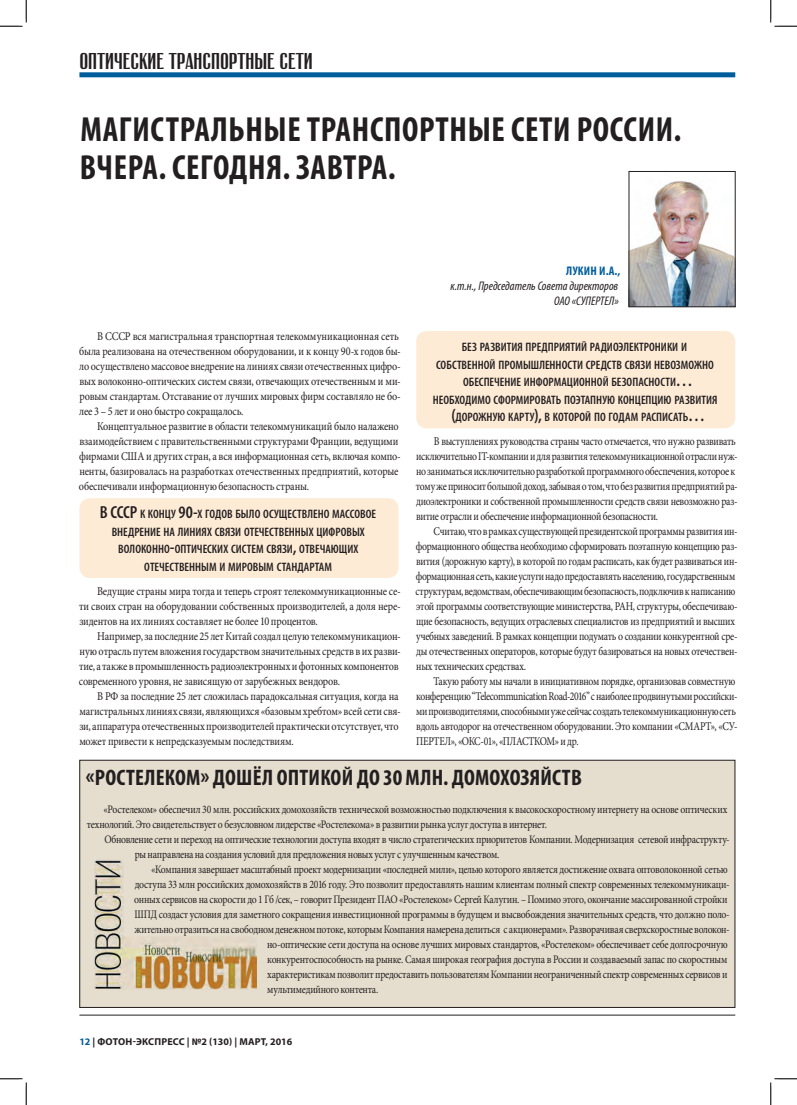
<style>
.page{position:relative;width:797px;height:1105px;background:#fff}
.page>*{position:absolute;margin:0;border:0;box-sizing:border-box;transform-origin:0 0}
.статья_название{font:700 condensed 35px/37.5px "Myriad Pro";letter-spacing:.02em;color:#231f20}
.статья_название-2{font:700 condensed 22.5px "Myriad Pro";letter-spacing:.01em;color:#231f20}
.t1{font:22.5px "Rubrica C";color:#231f20}
.автор_должность{font:italic condensed 12.5px/15px "Myriad Pro";color:#231f20;text-align:right}
.автор_должность-2{font:700 condensed 12.5px "Myriad Pro";letter-spacing:.02em;color:#005d9c}
.форточка-сети_общая{font:600 condensed 12.25px/17.5px "Myriad Pro";color:#231f20;text-align:center}
.текст_основной{font:11.88px/15px "Minion Pro";letter-spacing:-.02em;color:#231f20;scale:.82 1}
.текст_основной-2{font:11.88px/15px "Minion Pro";letter-spacing:-.02em;color:#231f20;scale:.86 1}
.текст_основной-3{font:11.5px/15px "Minion Pro";letter-spacing:-.02em;color:#231f20;scale:.85 1}
.t2{font:700 10px "Myriad Pro";letter-spacing:.015em;color:#231f20}
.s1{font-size:17.5px}
.s2{color:#005d9c}
</style>
<div class="page">
<hr style="left:79px;top:1015px;width:656px;height:1px;background:#231f20">
<div style="left:79px;top:72px;width:656px;height:5px;background:#005d9c"></div>
<div style="left:79px;top:498px;width:319px;height:80px;background:#feebd6;border-radius:11px"></div>
<div style="left:416px;top:331px;width:319px;height:97px;background:#feebd6;border-radius:11px"></div>
<img style="left:631px;top:181px;width:102px;height:124px">
<div style="left:629px;top:171px;width:106px;height:136px;border:1px solid #231f20"></div>
<div style="left:80px;top:760px;width:655px;height:247px;background:#e5dece"></div>
<div style="left:79px;top:760px;width:656px;height:248px;border:1px solid #231f20"></div>
<img style="left:94px;top:860px;width:163px;height:130px">
<svg style="left:0;top:0;width:27px;height:27px"></svg>
<svg style="left:0;top:1078px;width:27px;height:27px"></svg>
<svg style="left:770px;top:0;width:27px;height:27px"></svg>
<svg style="left:770px;top:1078px;width:27px;height:27px"></svg>
<h2 class="t1" style="left:79px;top:50px;width:235px">ОПТИЧЕСКИЕ ТРАНСПОРТНЫЕ СЕТИ</h2>
<p class="статья_название" style="left:80px;top:110px;width:603px">МАГИСТРАЛЬНЫЕ ТРАНСПОРТНЫЕ СЕТИ РОССИИ.<br>ВЧЕРА. СЕГОДНЯ. ЗАВТРА.</p>
<p class="текст_основной-2" style="left:79px;top:329px;width:375px;text-indent:18px">В СССР вся магистральная транспортная телекоммуникационная сеть была реализована на отечественном оборудовании, и к концу 90-х годов бы&shy;ло осуществлено массовое внедрение на линиях связи отечественных цифро&shy;вых волоконно-оптических систем связи, отвечающих отечественным и ми&shy;ровым стандартам. Отставание от лучших мировых фирм составляло не бо&shy;лее 3 – 5 лет и оно быстро сокращалось.</p>
<p class="текст_основной-2" style="left:79px;top:419px;width:376px;text-indent:18px">Концептуальное развитие в области телекоммуникаций было налажено взаимодействием с правительственными структурами Франции, ведущими фирмами США и других стран, а вся информационная сеть, включая компо&shy;ненты, базировалась на разработках отечественных предприятий, которые обеспечивали информационную безопасность страны.</p>
<p class="форточка-сети_общая" style="left:100px;top:505px;width:278px"><span class="s1">В СССР</span> к концу <span class="s1">90-</span>х годов было осуществлено массовое внедрение на линиях связи отечественных цифровых волоконно<span class="s1">-</span>оптических систем связи<span class="s1">,</span> отвечающих отечественным и мировым стандартам</p>
<p class="текст_основной-2" style="left:79px;top:584px;width:375px;text-align:justify;text-indent:18px">Ведущие страны мира тогда и теперь строят телекоммуникационные се&shy;ти своих стран на оборудовании собственных производителей, а доля нере&shy;зидентов на их линиях составляет не более 10 процентов.</p>
<p class="текст_основной-2" style="left:79px;top:629px;width:376px;text-indent:18px">Например, за последние 25 лет Китай создал целую телекоммуникацион&shy;ную отрасль путем вложения государством значительных средств в их разви&shy;тие, а также в промышленность радиоэлектронных и фотонных компонентов современного уровня, не зависящую от зарубежных вендоров.</p>
<p class="текст_основной-2" style="left:79px;top:689px;width:375px;text-indent:18px">В РФ за последние 25 лет сложилась парадоксальная ситуация, когда на магистральных линиях связи, являющихся «базовым хребтом» всей сети свя&shy;зи, аппаратура отечественных производителей практически отсутствует, что может привести к непредсказуемым последствиям.</p>
<p class="автор_должность-2" style="left:566px;top:263px;width:56px">ЛУКИН И.А.,</p>
<p class="автор_должность" style="left:450px;top:278px;width:170px">к.т.н., Председатель Совета директоров<br>ОАО «СУПЕРТЕЛ»</p>
<p class="форточка-сети_общая" style="left:433px;top:338px;width:286px">без развития предприятий радиоэлектроники и собственной промышленности средств связи невозможно обеспечение информационной безопасности<span class="s1">… </span>необходимо сформировать поэтапную концепцию развития <span class="s1">(</span>дорожную карту<span class="s1">),</span> в которой по годам расписать<span class="s1">…</span></p>
<p class="текст_основной" style="left:416px;top:434px;width:394px;text-indent:18px">В выступлениях руководства страны часто отмечается, что нужно развивать исключительно IT-компании и для развития телекоммуникационной отрасли нуж&shy;но заниматься исключительно разработкой программного обеспечения, которое к тому же приносит большой доход, забывая о том, что без развития предприятий ра&shy;диоэлектроники и собственной промышленности средств связи невозможно раз&shy;витие отрасли и обеспечение информационной безопасности.</p>
<p class="текст_основной" style="left:415px;top:524px;width:394px;text-indent:18px">Считаю, что в рамках существующей президентской программы развития ин&shy;формационного общества необходимо сформировать поэтапную концепцию раз&shy;вития (дорожную карту), в которой по годам расписать, как будет развиваться ин&shy;формационная сеть, какие услуги надо предоставлять населению, государственным структурам, ведомствам, обеспечивающим безопасность, подключив к написанию этой программы соответствующие министерства, РАН, структуры, обеспечиваю&shy;щие безопасность, ведущих отраслевых специалистов из предприятий и высших учебных заведений. В рамках концепции подумать о создании конкурентной сре&shy;ды отечественных операторов, которые будут базироваться на новых отечествен&shy;ных технических средствах.</p>
<p class="текст_основной" style="left:416px;top:674px;width:393px;text-indent:17px">Такую работу мы начали в инициативном порядке, организовав совместную конференцию “Telecommunication Road-2016” с наиболее продвинутыми российски&shy;ми производителями, способными уже сейчас создать телекоммуникационную сеть вдоль автодорог на отечественном оборудовании. Это компании «СМАРТ», «СУ-ПЕРТЕЛ», «ОКС-01», «ПЛАСТКОМ» и др.</p>
<p class="статья_название-2" style="left:86px;top:763px;width:497px">«РОСТЕЛЕКОМ» ДОШЁЛ ОПТИКОЙ ДО 30 МЛН. ДОМОХОЗЯЙСТВ</p>
<p class="текст_основной-3" style="left:87px;top:801px;width:755px;text-indent:17px">«Ростелеком» обеспечил 30 млн. российских домохозяйств технической возможностью подключения к высокоскоростному интернету на основе оптических технологий. Это свидетельствует о безусловном лидерстве «Ростелекома» в развитии рынка услуг доступа в интернет.</p>
<p class="текст_основной-3" style="left:135px;top:831px;width:701px;text-indent:-30px">Обновление сети и переход на оптические технологии доступа входят в число стратегических приоритетов Компании. Модернизация сетевой инфраструкту&shy;ры направлена на создания условий для предложения новых услуг с улучшенным качеством.</p>
<p class="текст_основной-3" style="left:151px;top:861px;width:679px">«Компания завершает масштабный проект модернизации «последней мили», целью которого является достижение охвата оптоволоконной сетью</p>
<p class="текст_основной-3" style="left:135px;top:876px;width:701px">доступа 33 млн российских домохозяйств в 2016 году. Это позволит предоставлять нашим клиентам полный спектр современных телекоммуникаци-</p>
<p class="текст_основной-3" style="left:134px;top:891px;width:699px">онных сервисов на скорости до 1 Гб /сек, – говорит Президент ПАО «Ростелеком» Сергей Калугин. – Помимо этого, окончание массированной стройки</p>
<p class="текст_основной-3" style="left:135px;top:906px;width:701px">ШПД создаст условия для заметного сокращения инвестиционной программы в будущем и высвобождения значительных средств, что должно поло-</p>
<p class="текст_основной-3" style="left:134px;top:921px;width:702px">жительно отразиться на свободном денежном потоке, которым Компания намерена делиться с акционерами». Разворачивая сверхскоростные волокон-</p>
<p class="текст_основной-3" style="left:267px;top:936px;width:543px">но-оптические сети доступа на основе лучших мировых стандартов, «Ростелеком» обеспечивает себе долгосрочную</p>
<p class="текст_основной-3" style="left:267px;top:951px;width:543px">конкурентоспособность на рынке. Самая широкая география доступа в России и создаваемый запас по скоростным</p>
<p class="текст_основной-3" style="left:267px;top:966px;width:543px">характеристикам позволит предоставить пользователям Компании неограниченный спектр современных сервисов и</p>
<p class="текст_основной-3" style="left:267px;top:981px;width:132px">мультимедийного контента.</p>
<p class="t2" style="left:79px;top:1035px;width:214px"><span class="s2">12</span> | ФОТОН-ЭКСПРЕСС | №2 (130) | МАРТ, 2016</p>
</div>
